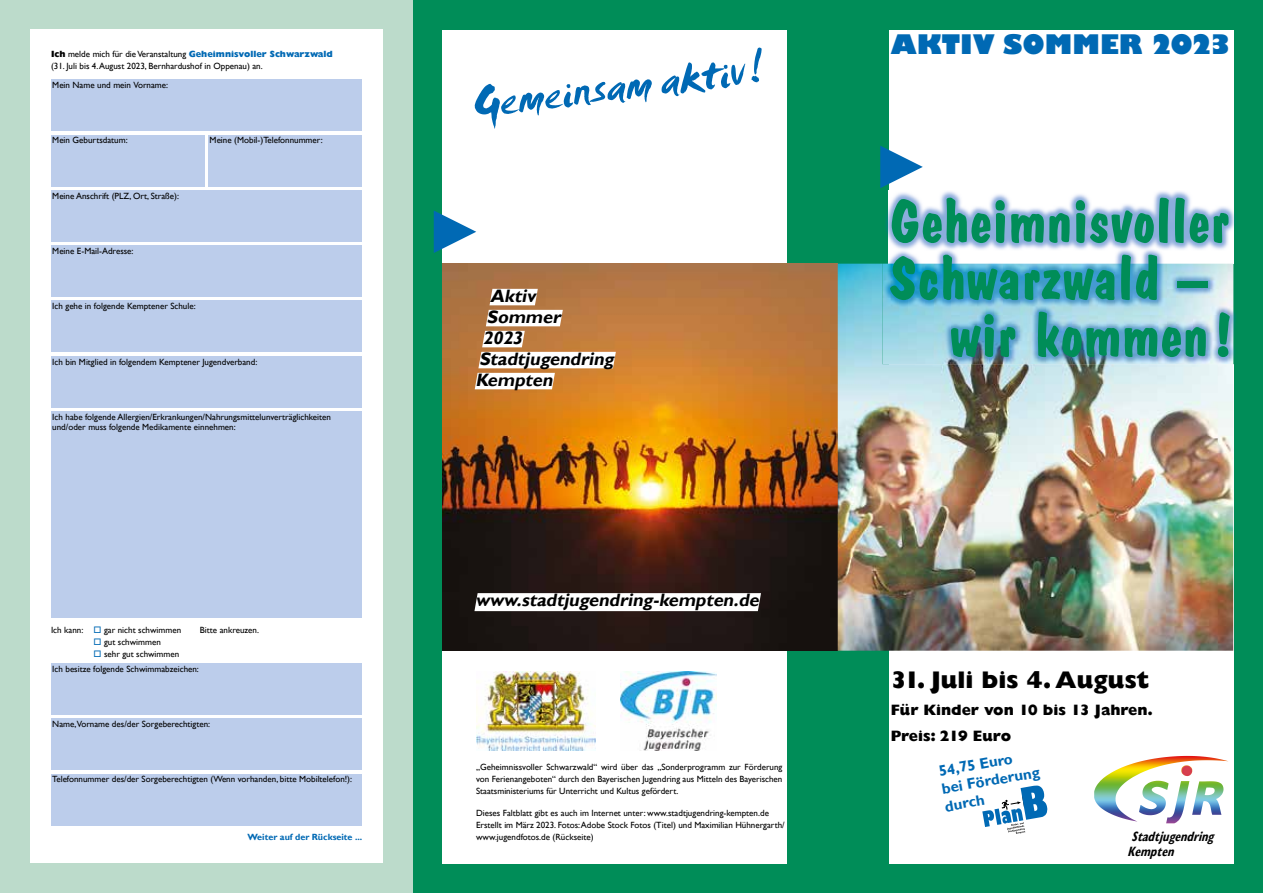
<style>
.page{position:relative;width:1263px;height:893px;background:#fff}
.page>*{position:absolute;margin:0;border:0;box-sizing:border-box;transform-origin:0 0}
.t1{font:700 60px "Dawn Castle";letter-spacing:-.01em;color:#008d58}
.t2{font:48px "Smudger Let Plain";color:#0069b4}
.t3{font:800 26.25px "Gill Sans";color:#0069b4}
.t4{font:800 24px "Gill Sans";color:#000}
.t5{font:italic 700 18px "Gill Sans";color:#000}
.t6{font:800 15px/26.5px "Gill Sans";color:#000}
.t7{font:700 15px/18px "Gill Sans";color:#0069b4}
.t8{font:italic 700 condensed 13.5px/15px "Gill Sans";color:#000;scale:.9 1}
.t9{font:9px/12px "Gill Sans";color:#000}
.t10{font:700 9px "Gill Sans";color:#0069b4}
.s1{font-weight:800}
.s2{font-weight:800;color:#0069b4}
.s3{color:#0069b4}
</style>
<div class="page">
<div style="left:412px;top:0;width:851px;height:893px;background:#008d58"></div>
<div style="left:0;top:0;width:412px;height:893px;background:#bcdbcb"></div>
<div style="left:30px;top:30px;width:353px;height:833px;background:#fff"></div>
<div style="left:442px;top:30px;width:345px;height:833px;background:#fff"></div>
<div style="left:889px;top:30px;width:344px;height:833px;background:#fff"></div>
<img style="left:1094px;top:756px;width:92px;height:65px">
<img style="left:442px;top:264px;width:791px;height:387px">
<div style="left:51px;top:412px;width:310px;height:206px;background:#bccdeb"></div>
<div style="left:51px;top:356px;width:310px;height:51px;background:#bccdeb"></div>
<div style="left:51px;top:301px;width:310px;height:51px;background:#bccdeb"></div>
<div style="left:51px;top:246px;width:310px;height:51px;background:#bccdeb"></div>
<div style="left:51px;top:190px;width:310px;height:51px;background:#bccdeb"></div>
<div style="left:51px;top:135px;width:153px;height:51px;background:#bccdeb"></div>
<img style="left:889px;top:191px;width:344px;height:73px">
<img style="left:882px;top:264px;width:351px;height:100px">
<svg style="left:475px;top:289px;width:141px;height:100px"></svg>
<svg style="left:474px;top:593px;width:287px;height:18px"></svg>
<div style="left:51px;top:80px;width:310px;height:51px;background:#bccdeb"></div>
<svg style="left:434px;top:210px;width:42px;height:43px"></svg>
<svg style="left:880px;top:146px;width:43px;height:42px"></svg>
<div style="left:208px;top:135px;width:153px;height:51px;background:#bccdeb"></div>
<div style="left:51px;top:774px;width:310px;height:51px;background:#bccdeb"></div>
<div style="left:51px;top:719px;width:310px;height:51px;background:#bccdeb"></div>
<div style="left:51px;top:664px;width:310px;height:51px;background:#bccdeb"></div>
<svg style="left:982px;top:785px;width:65px;height:49px"></svg>
<img style="left:620px;top:671px;width:96px;height:80px">
<img style="left:476px;top:671px;width:120px;height:80px">
<p class="t9" style="left:51px;top:48px;width:283px"><span class="s1">Ich</span> melde mich für die Veranstaltung <span class="s2">Geheimnisvoller Schwarzwald </span>(31. Juli bis 4. August 2023, Bernhardushof in Oppenau) an.</p>
<p class="t9" style="left:52px;top:79px;width:117px">Mein Name und mein Vorname:</p>
<p class="t9" style="left:52px;top:135px;width:77px">Mein Geburtsdatum:</p>
<p class="t9" style="left:52px;top:190px;width:128px">Meine Anschrift (PLZ, Ort, Straße):</p>
<p class="t9" style="left:52px;top:245px;width:83px">Meine E-Mail-Adresse:</p>
<p class="t9" style="left:210px;top:135px;width:115px">Meine (Mobil-)Telefonnummer:</p>
<p class="t9" style="left:52px;top:300px;width:145px">Ich gehe in folgende Kemptener Schule:</p>
<p class="t9" style="left:52px;top:356px;width:207px">Ich bin Mitglied in folgendem Kemptener Jugendverband:</p>
<p class="t9" style="left:52px;top:412px;width:280px;line-height:10.5px">Ich habe folgende Allergien/Erkrankungen/Nahrungsmittelunverträglichkeiten und/oder muss folgende Medikamente einnehmen:</p>
<p class="t9" style="left:51px;top:624px;width:132px">Ich kann: <span class="s3">□</span> gar nicht schwimmen</p>
<p class="t9" style="left:200px;top:624px;width:61px">Bitte ankreuzen.</p>
<p class="t9" style="left:94px;top:636px;width:69px"><span class="s3">□</span> gut schwimmen</p>
<p class="t9" style="left:94px;top:648px;width:87px"><span class="s3">□</span> sehr gut schwimmen</p>
<p class="t9" style="left:52px;top:663px;width:148px">Ich besitze folgende Schwimmabzeichen:</p>
<p class="t9" style="left:52px;top:718px;width:159px">Name,Vorname des/der Sorgeberechtigten:</p>
<p class="t9" style="left:52px;top:774px;width:301px">Telefonnummer des/der Sorgeberechtigten (Wenn vorhanden, bitte Mobiltelefon!):</p>
<p class="t10" style="left:248px;top:831px;width:116px">Weiter auf der Rückseite ...</p>
<h2 class="t2" style="left:468px;top:74px;width:295px;rotate:-7deg">Gemeinsam aktiv!</h2>
<h3 class="t5" style="left:490px;top:285px;width:51px">Aktiv</h3>
<h3 class="t5" style="left:486px;top:306px;width:80px">Sommer</h3>
<h3 class="t5" style="left:483px;top:327px;width:45px">2023</h3>
<h3 class="t5" style="left:479px;top:348px;width:140px">Stadtjugendring</h3>
<h3 class="t5" style="left:475px;top:369px;width:83px">Kempten</h3>
<h3 class="t5" style="left:475px;top:589px;width:289px">www.stadtjugendring-kempten.de</h3>
<p class="t9" style="left:476px;top:761px;width:308px;text-align:justify">„Geheimnissvoller Schwarzwald“ wird über das „Sonderprogramm zur Förderung von Ferienangeboten“ durch den Bayerischen Jugendring aus Mitteln des Bayerischen Staatsministeriums für Unterricht und Kultus gefördert.</p>
<p class="t9" style="left:476px;top:807px;width:294px">Dieses Faltblatt gibt es auch im Internet unter: www.stadtjugendring-kempten.de</p>
<p class="t9" style="left:476px;top:819px;width:310px">Erstellt im März 2023. Fotos: Adobe Stock Fotos (Titel) und Maximilian Hühnergarth/ www.jugendfotos.de (Rückseite)</p>
<h3 class="t3" style="left:891px;top:28px;width:342px">AKTIV SOMMER 2023</h3>
<h1 class="t1" style="left:889px;top:187px;width:343px">Geheimnisvoller</h1>
<h1 class="t1" style="left:889px;top:244px;width:320px">Schwarzwald –</h1>
<h1 class="t1" style="left:949px;top:301px;width:286px">wir kommen!</h1>
<h3 class="t4" style="left:891px;top:666px;width:260px">31. Juli bis 4. August</h3>
<h3 class="t6" style="left:891px;top:696px;width:264px">Für Kinder von 10 bis 13 Jahren.<br>Preis: 219 Euro</h3>
<h3 class="t7" style="left:937px;top:763px;width:101px;rotate:-10deg">54,75 Euro bei Förderung</h3>
<h3 class="t7" style="left:943px;top:798px;width:42px;rotate:-10deg">durch</h3>
<h3 class="t8" style="left:1127px;top:828px;width:102px">Stadtjugendring<br>Kempten</h3>
</div>
